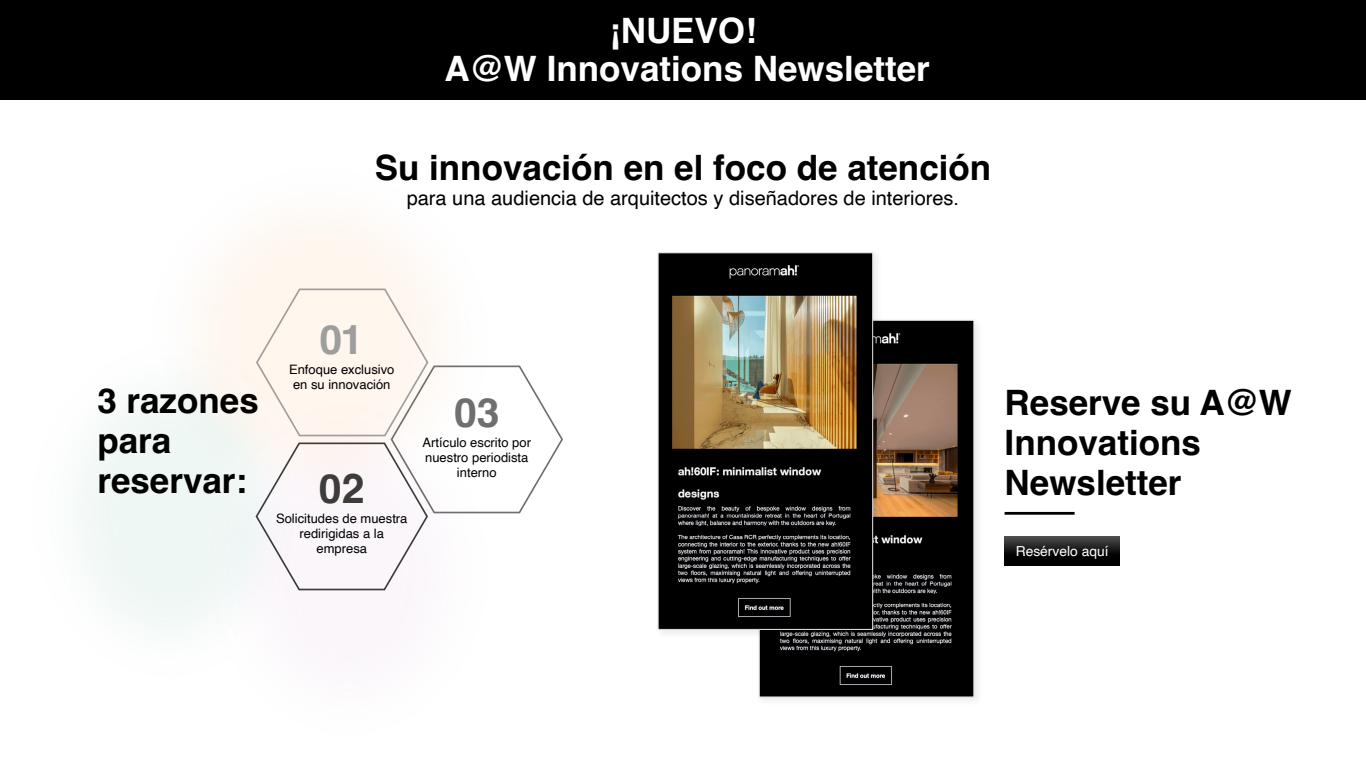
<style>
.page{position:relative;width:1366px;height:768px;background:#fff}
.page>*{position:absolute;margin:0;border:0;box-sizing:border-box;transform-origin:0 0}
.t1{font:700 41px "Helvetica";color:#3c3c3b}
.t2{font:700 41px "Helvetica";color:#9e9e9d}
.t3{font:700 41px "Helvetica";color:#706f6f}
.t4{font:700 35px/40px "Helvetica";color:#000}
.t5{font:700 35px/38px "Helvetica";color:#fff;text-align:center}
.t6{font:20px "Helvetica";color:#000}
.t7{font:13.8px "Helvetica";color:#fff}
.t8{font:13px/15px "Helvetica";color:#000;text-align:center}
</style>
<div class="page">
<div style="left:0;top:0;width:1366px;height:100px;background:#000"></div>
<div style="left:755px;top:316px;width:229px;height:391px;background:#000;opacity:.07"></div>
<div style="left:759px;top:320px;width:215px;height:377px;background:#000001"></div>
<img style="left:780px;top:333px;width:178px;height:352px">
<div style="left:654px;top:249px;width:229px;height:390px;background:#000;opacity:.07"></div>
<div style="left:658px;top:253px;width:215px;height:376px;background:#000001"></div>
<img style="left:672px;top:265px;width:185px;height:352px">
<div style="left:658px;top:252px;width:215px;height:378px;border:1px solid #dbdbdb"></div>
<svg style="left:255px;top:287px;width:308px;height:304px"></svg>
<div style="left:1005px;top:536px;width:115px;height:30px;background:linear-gradient(to bottom,#444,#000)"></div>
<hr style="left:1005px;top:512px;width:70px;height:3px;background:#000">
<h2 class="t5" style="left:445px;top:16px;width:487px">¡NUEVO!<br>A@W Innovations Newsletter</h2>
<h2 class="t4" style="left:375px;top:151px;width:618px">Su innovación en el foco de atención</h2>
<h3 class="t6" style="left:407px;top:182px;width:554px">para una audiencia de arquitectos y diseñadores de interiores.</h3>
<h2 class="t4" style="left:97px;top:384px;width:163px">3 razones para reservar:</h2>
<h1 class="t2" style="left:319px;top:314px;width:45px">01</h1>
<p class="t8" style="left:289px;top:362px;width:107px">Enfoque exclusivo en su innovación</p>
<h1 class="t1" style="left:319px;top:463px;width:47px">02</h1>
<p class="t8" style="left:276px;top:511px;width:133px">Solicitudes de muestra redirigidas a la empresa</p>
<h1 class="t3" style="left:454px;top:387px;width:47px">03</h1>
<p class="t8" style="left:423px;top:435px;width:110px">Artículo escrito por nuestro periodista interno</p>
<h2 class="t4" style="left:1005px;top:387px;width:289px">Reserve su A@W<br>Innovations<br>Newsletter</h2>
<p class="t7" style="left:1016px;top:541px;width:94px">Resérvelo aquí</p>
</div>
